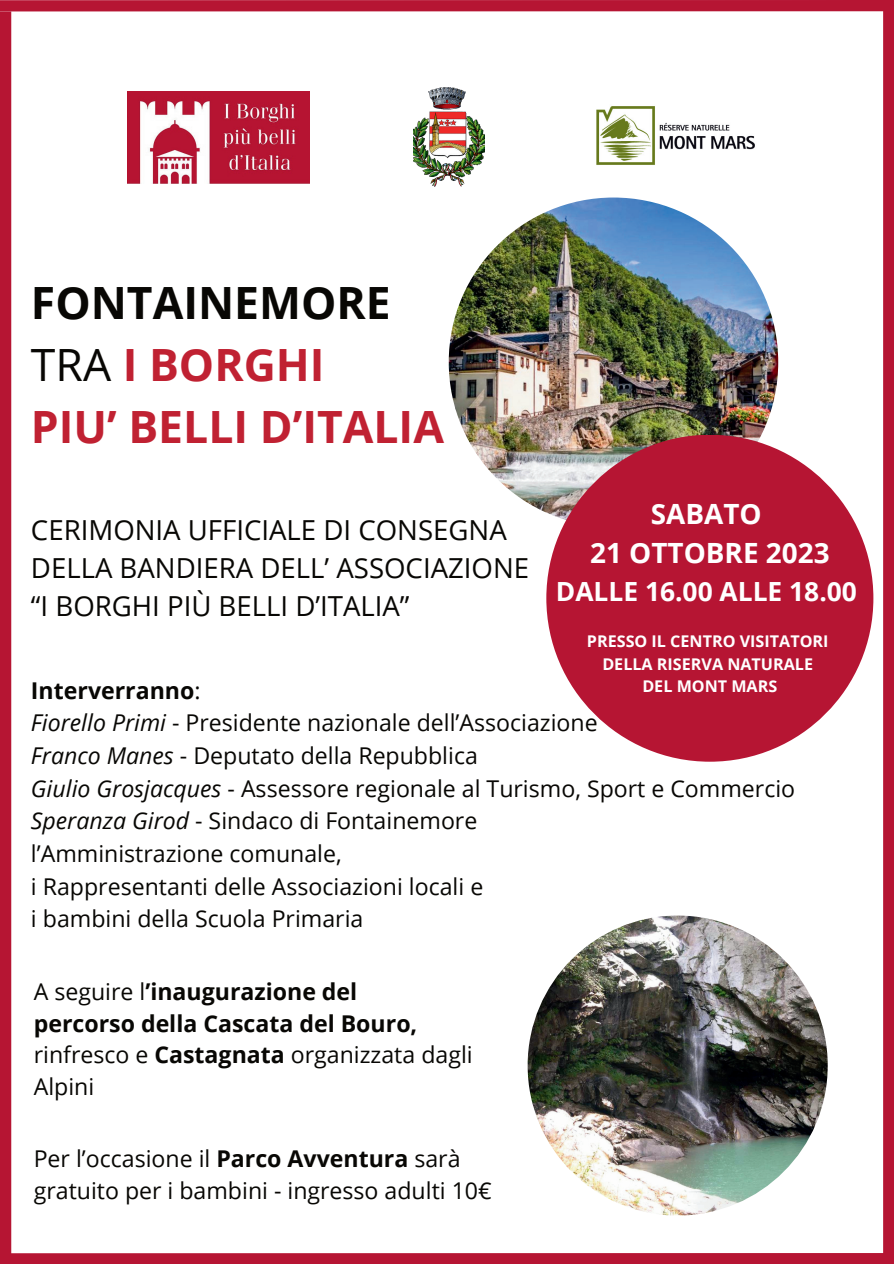
<style>
.page{position:relative;width:894px;height:1264px;background:#fff}
.page>*{position:absolute;margin:0;border:0;box-sizing:border-box;transform-origin:0 0}
.t1{font:700 44.4px/61.9px "Open Sans";color:#c02132}
.t2{font:700 27.9px/38.2px "Open Sans";color:#fff;text-align:center}
.t3{font:27.6px/38.2px "Open Sans";color:#080704}
.t4{font:700 26.4px "Open Sans";color:#fff}
.t5{font:23.1px/32.7px "Open Sans";color:#080704}
.t6{font:700 23.1px/31.5px "Open Sans";color:#080704}
.t7{font:700 16.2px/22.5px "Open Sans";color:#fff;text-align:center}
.s1{color:#080704}
.s2{font-weight:400;color:#080704}
.s3{font-weight:700}
.s4{font-style:italic}
.s5{font-weight:400}
</style>
<div class="page">
<img style="left:413px;top:88px;width:71px;height:99px">
<img style="left:127px;top:91px;width:182px;height:92px">
<img style="left:448px;top:197px;width:330px;height:330px;border-radius:50%">
<div style="left:546px;top:435px;width:327px;height:326px;background:#b61533;border-radius:50%"></div>
<img style="left:527px;top:915px;width:300px;height:300px;border-radius:50%">
<img style="left:596px;top:106px;width:159px;height:59px">
<div style="left:0;top:0;width:893px;height:11px;background:#b61533"></div>
<div style="left:2px;top:1252px;width:891px;height:11px;background:#b61533"></div>
<div style="left:0;top:11px;width:11px;height:1252px;background:#b61533"></div>
<div style="left:882px;top:6px;width:11px;height:1252px;background:#b61533"></div>
<h1 class="t1" style="left:31px;top:271px;width:414px"><span class="s1">FONTAINEMORE<br></span><span class="s2">TRA</span> I BORGHI<br>PIU’ BELLI D’ITALIA</h1>
<p class="t2" style="left:590px;top:494px;width:241px">SABATO<br>21 OTTOBRE 2023</p>
<p class="t4" style="left:555px;top:573px;width:302px">DALLE 16.00 ALLE 18.00</p>
<p class="t7" style="left:586px;top:629px;width:243px">PRESSO IL CENTRO VISITATORI<br>DELLA RISERVA NATURALE<br>DEL MONT MARS</p>
<p class="t3" style="left:31px;top:510px;width:499px">CERIMONIA UFFICIALE DI CONSEGNA<br>DELLA BANDIERA DELL’ ASSOCIAZIONE “I BORGHI PIÙ BELLI D’ITALIA”</p>
<p class="t5" style="left:31px;top:673px;width:765px"><span class="s3">Interverranno</span>:<br><span class="s4">Fiorello Primi</span> - Presidente nazionale dell’Associazione<br><span class="s4">Franco Manes</span> - Deputato della Repubblica<br><span class="s4">Giulio Grosjacques</span> - Assessore regionale al Turismo, Sport e Commercio <span class="s4">Speranza Girod</span> - Sindaco di Fontainemore<br>l’Amministrazione comunale,<br>i Rappresentanti delle Associazioni locali e<br>i bambini della Scuola Primaria</p>
<p class="t6" style="left:34px;top:975px;width:440px"><span class="s5">A seguire l</span>’inaugurazione del<br>percorso della Cascata del Bouro, <span class="s5">rinfresco e</span> Castagnata <span class="s5">organizzata dagli<br>Alpini</span></p>
<p class="t5" style="left:34px;top:1142px;width:459px;line-height:31.5px">Per l’occasione il <span class="s3">Parco Avventura</span> sarà gratuito per i bambini - ingresso adulti 10€</p>
</div>
